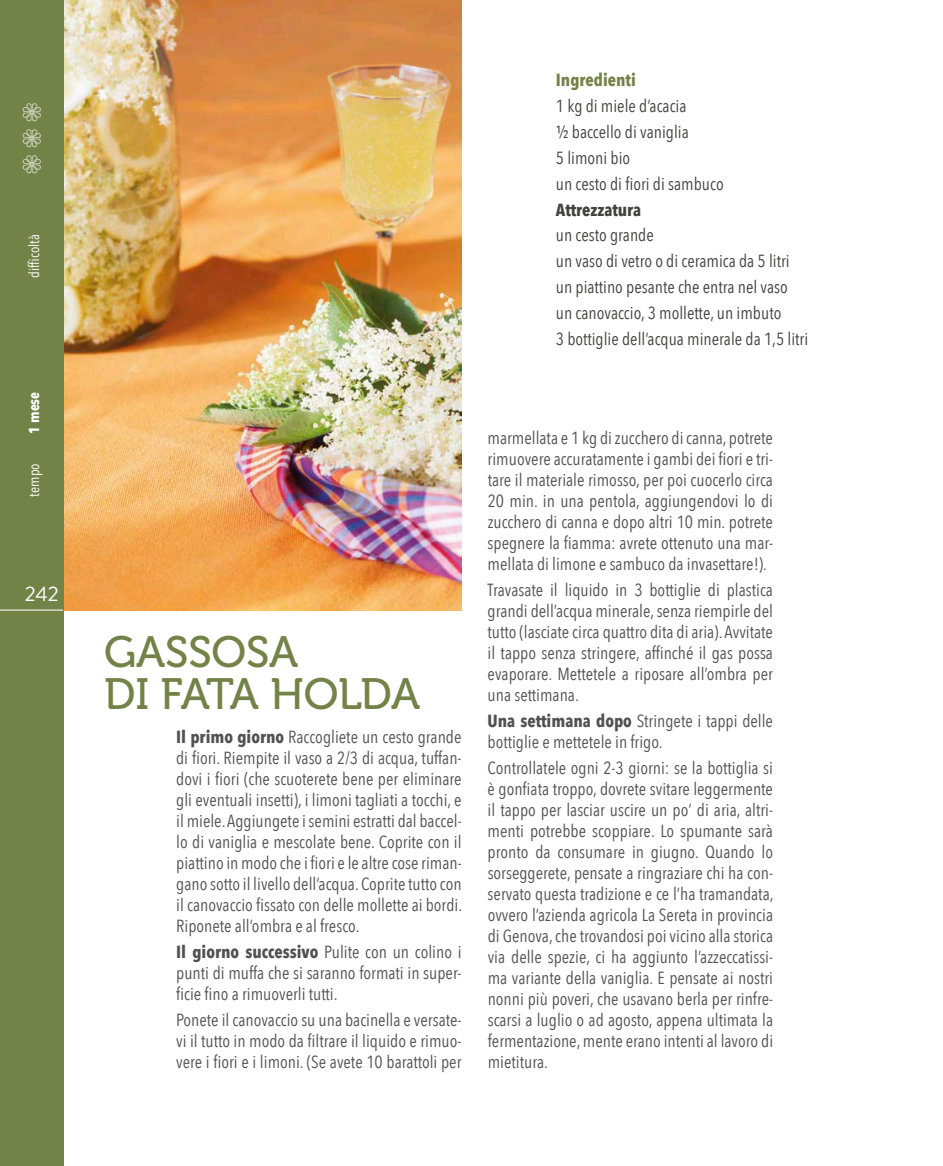
<style>
.page{position:relative;width:943px;height:1166px;background:#fff}
.page>*{position:absolute;margin:0;border:0;box-sizing:border-box;transform-origin:0 0}
.t1{font:43.75px/42px "Museo 500";letter-spacing:-.005em;color:#738247}
.t2{font:800 21.88px/25.9px "Apple SD Gothic Neo";color:#fff;text-align:justify}
.t3{font:21px "Brandon Grotesque";color:#fff}
.t4{font:17.5px/21px "Avenir Next Condensed";color:#515151;text-align:justify}
.t5{font:17.5px/25.9px "Avenir Next Condensed";color:#414140}
.t6{font:700 17.5px "Avenir Next Condensed";color:#414140}
.t7{font:700 17.5px "Avenir Next Condensed";color:#738247}
.t8{font:14.53px "Avenir Next Condensed";color:#fff}
.t9{font:700 14.53px "Avenir Next Condensed";color:#fff}
.s1{font-weight:700}
</style>
<div class="page">
<img style="left:63px;top:0;width:398px;height:610px">
<div style="left:0;top:0;width:63px;height:1166px;background:#738247"></div>
<hr style="left:0;top:609px;width:63px;height:1px;background:#fff">
<p class="t2" style="left:22px;top:101px;width:20px">❁ ❁ ❁</p>
<p class="t8" style="left:22px;top:278px;width:45px;rotate:-90deg">difficoltà</p>
<p class="t9" style="left:25px;top:433px;width:43px;rotate:-90deg">1 mese</p>
<p class="t8" style="left:22px;top:496px;width:35px;rotate:-90deg">tempo</p>
<p class="t3" style="left:25px;top:580px;width:35px">242</p>
<p class="t7" style="left:556px;top:69px;width:82px">Ingredienti</p>
<p class="t5" style="left:556px;top:92px;width:169px">1 kg di miele d’acacia<br>½ baccello di vaniglia<br>5 limoni bio<br>un cesto di fiori di sambuco</p>
<p class="t6" style="left:556px;top:199px;width:87px">Attrezzatura</p>
<p class="t5" style="left:556px;top:222px;width:254px">un cesto grande<br>un vaso di vetro o di ceramica da 5 litri un piattino pesante che entra nel vaso un canovaccio, 3 mollette, un imbuto<br>3 bottiglie dell’acqua minerale da 1,5 litri</p>
<h1 class="t1" style="left:104px;top:631px;width:317px">GASSOSA<br>DI FATA HOLDA</h1>
<p class="t4" style="left:176px;top:726px;width:287px"><span class="s1">Il primo giorno</span> Raccogliete un cesto grande di fiori. Riempite il vaso a 2/3 di acqua, tuffan&shy;dovi i fiori (che scuoterete bene per eliminare gli eventuali insetti), i limoni tagliati a tocchi, e il miele. Aggiungete isemini estratti dal baccel&shy;lo di vaniglia e mescolate bene. Coprite con il piattino in modo che i fiori e le altre cose riman&shy;gano sotto il livello dell’acqua. Coprite tutto con il canovaccio fissato con delle mollette ai bordi.<br>Riponete all’ombra e al fresco.</p>
<p class="t4" style="left:176px;top:940px;width:287px"><span class="s1">Il giorno successivo</span> Pulite con un colino i punti di muffa che si saranno formati in super&shy;ficie fino a rimuoverli tutti.</p>
<p class="t4" style="left:176px;top:1008px;width:287px">Ponete il canovaccio su una bacinella e versate&shy;vi il tutto in modo da filtrare il liquido e rimuo&shy;vere i fiori e i limoni. (Se avete 10 barattoli per</p>
<p class="t4" style="left:487px;top:427px;width:287px">marmellata e 1 kg di zucchero di canna, potrete rimuovere accuratamente i gambi dei fiori e tri&shy;tare il materiale rimosso, per poi cuocerlo circa 20 min. in una pentola, aggiungendovi lo di zucchero di canna e dopo altri 10 min. potrete spegnere la fiamma: avrete ottenuto una mar&shy;mellata di limone e sambuco da invasettare!).</p>
<p class="t4" style="left:487px;top:579px;width:287px">Travasate il liquido in 3 bottiglie di plastica grandi dell’acqua minerale,senza riempirle del tutto (lasciate circa quattro dita di aria). Avvitate il tappo senza stringere, affinché il gas possa evaporare. Mettetele a riposare all’ombra per una settimana.</p>
<p class="t4" style="left:487px;top:709px;width:287px"><span class="s1">Una settimana dopo</span> Stringete i tappi delle bottiglie e mettetele in frigo.</p>
<p class="t4" style="left:487px;top:756px;width:287px">Controllatele ogni 2-3 giorni: se la bottiglia si è gonfiata troppo, dovrete svitare leggermente il tappo per lasciar uscire un po’ di aria, altri&shy;menti potrebbe scoppiare. Lo spumante sarà pronto da consumare in giugno. Quando lo sorseggerete, pensate a ringraziare chi ha con&shy;servato questa tradizione e ce l’ha tramandata, ovvero l’azienda agricola La Sereta in provincia di Genova,che trovandosi poi vicino alla storica via delle spezie, ci ha aggiunto l’azzeccatissi&shy;ma variante della vaniglia. E pensate ai nostri nonni più poveri, che usavano berla per rinfre&shy;scarsi a luglio o ad agosto, appena ultimata la fermentazione,mente erano intenti al lavoro di mietitura.</p>
</div>
